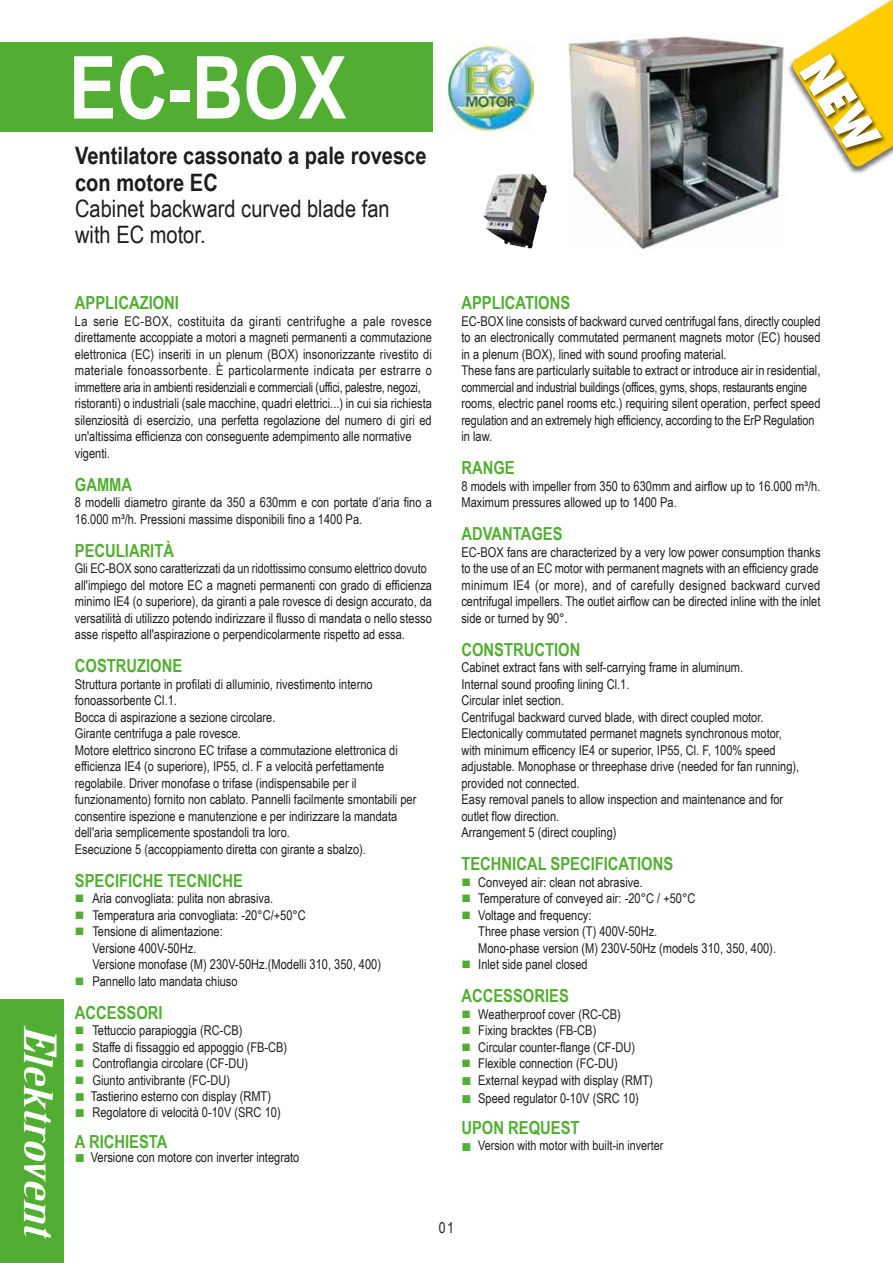
<style>
.page{position:relative;width:893px;height:1263px;background:#fff}
.page>*{position:absolute;margin:0;border:0;box-sizing:border-box;transform-origin:0 0}
.t1{font:700 87px "Arial Narrow";color:#fff}
.t2{font:700 24px/26.2px "Arial Narrow";color:#1d1d1b}
.t3{font:24px/26.2px "Arial Narrow";color:#1d1d1b}
.t4{font:700 18px "Arial Narrow";color:#52ae32}
.t5{font:15px "Arial Narrow";color:#1d1d1b}
.t6{font:13.5px/16.5px "Arial Narrow";color:#1d1d1b}
.t7{font:13.2px "Arial Narrow";color:#1d1d1b}
.s1{color:#52ae32}
</style>
<div class="page">
<img style="left:483px;top:174px;width:64px;height:74px">
<div style="left:0;top:43px;width:432px;height:89px;background:#52ae32"></div>
<div style="left:0;top:999px;width:64px;height:264px;background:#52ae32"></div>
<svg style="left:24px;top:1025px;width:32px;height:214px"></svg>
<img style="left:446px;top:44px;width:87px;height:87px">
<img style="left:788px;top:62px;width:84px;height:109px">
<img style="left:568px;top:34px;width:217px;height:215px">
<svg style="left:791px;top:0;width:102px;height:167px"></svg>
<h1 class="t1" style="left:69px;top:22px;width:279px">EC-BOX</h1>
<h2 class="t2" style="left:75px;top:142px;width:353px">Ventilatore cassonato a pale rovesce con motore EC</h2>
<h2 class="t3" style="left:75px;top:194px;width:316px">Cabinet backward curved blade fan with EC motor.</h2>
<h3 class="t4" style="left:75px;top:289px;width:106px">APPLICAZIONI</h3>
<p class="t6" style="left:75px;top:312px;width:359px">La serie EC-BOX, costituita da giranti centrifughe a pale rovesce direttamente accoppiate a motori a magneti permanenti a commutazione elettronica (EC) inseriti in un plenum (BOX) insonorizzante rivestito di materiale fonoassorbente. È particolarmente indicata per estrarre o immettere aria in ambienti residenziali e commerciali (uffici, palestre, negozi, ristoranti) o industriali (sale macchine, quadri elettrici...) in cui sia richiesta silenziosità di esercizio, una perfetta regolazione del numero di giri ed un'altissima efficienza con conseguente adempimento alle normative vigenti.</p>
<h3 class="t4" style="left:75px;top:471px;width:59px">GAMMA</h3>
<p class="t6" style="left:75px;top:494px;width:359px">8 modelli diametro girante da 350 a 630mm e con portate d’aria fino a<br>16.000 m³/h. Pressioni massime disponibili fino a 1400 Pa.</p>
<h3 class="t4" style="left:75px;top:537px;width:101px">PECULIARITÀ</h3>
<p class="t6" style="left:75px;top:560px;width:359px">Gli EC-BOX sono caratterizzati da un ridottissimo consumo elettrico dovuto all'impiego del motore EC a magneti permanenti con grado di efficienza minimo IE4 (o superiore), da giranti a pale rovesce di design accurato, da versatilità di utilizzo potendo indirizzare il flusso di mandata o nello stesso asse rispetto all'aspirazione o perpendicolarmente rispetto ad essa.</p>
<h3 class="t4" style="left:75px;top:652px;width:109px">COSTRUZIONE</h3>
<p class="t6" style="left:75px;top:675px;width:343px">Struttura portante in profilati di alluminio, rivestimento interno fonoassorbente Cl.1.<br>Bocca di aspirazione a sezione circolare.<br>Girante centrifuga a pale rovesce.<br>Motore elettrico sincrono EC trifase a commutazione elettronica di efficienza IE4 (o superiore), IP55, cl. F a velocità perfettamente regolabile. Driver monofase o trifase (indispensabile per il funzionamento) fornito non cablato. Pannelli facilmente smontabili per consentire ispezione e manutenzione e per indirizzare la mandata dell'aria semplicemente spostandoli tra loro.<br>Esecuzione 5 (accoppiamento diretta con girante a sbalzo).</p>
<h3 class="t4" style="left:75px;top:867px;width:170px">SPECIFICHE TECNICHE</h3>
<p class="t6" style="left:75px;top:890px;width:200px"><span class="s1">■</span> Aria convogliata: pulita non abrasiva.</p>
<p class="t6" style="left:75px;top:906px;width:233px"><span class="s1">■</span> Temperatura aria convogliata: -20°C/+50°C</p>
<p class="t6" style="left:92px;top:923px;width:290px;text-indent:-18px"><span class="s1">■</span> Tensione di alimentazione:<br>Versione 400V-50Hz.<br>Versione monofase (M) 230V-50Hz.(Modelli 310, 350, 400)</p>
<p class="t6" style="left:75px;top:972px;width:164px"><span class="s1">■</span> Pannello lato mandata chiuso</p>
<h3 class="t4" style="left:75px;top:999px;width:89px">ACCESSORI</h3>
<p class="t6" style="left:75px;top:1022px;width:169px"><span class="s1">■</span> Tettuccio parapioggia (RC-CB)</p>
<p class="t6" style="left:75px;top:1038px;width:214px"><span class="s1">■</span> Staffe di fissaggio ed appoggio (FB-CB)</p>
<p class="t6" style="left:75px;top:1055px;width:175px"><span class="s1">■</span> Controflangia circolare (CF-DU)</p>
<p class="t6" style="left:75px;top:1071px;width:157px"><span class="s1">■</span> Giunto antivibrante (FC-DU)</p>
<p class="t6" style="left:75px;top:1087px;width:198px"><span class="s1">■</span> Tastierino esterno con display (RMT)</p>
<p class="t6" style="left:75px;top:1103px;width:207px"><span class="s1">■</span> Regolatore di velocità 0-10V (SRC 10)</p>
<h3 class="t4" style="left:75px;top:1127px;width:94px">A RICHIESTA</h3>
<p class="t6" style="left:75px;top:1148px;width:226px"><span class="s1">■</span> Versione con motore con inverter integrato</p>
<h3 class="t4" style="left:461px;top:289px;width:110px">APPLICATIONS</h3>
<p class="t6" style="left:461px;top:312px;width:361px">EC-BOX line consists of backward curved centrifugal fans, directly coupled to an electronically commutated permanent magnets motor (EC) housed in a plenum (BOX), lined with sound proofing material.<br>These fans are particularly suitable to extract or introduce air in residential, commercial and industrial buildings (offices, gyms, shops, restaurants engine rooms, electric panel rooms etc.) requiring silent operation, perfect speed regulation and an extremely high efficiency, according to the ErP Regulation in law.</p>
<h3 class="t4" style="left:461px;top:454px;width:55px">RANGE</h3>
<p class="t6" style="left:461px;top:477px;width:360px">8 models with impeller from 350 to 630mm and airflow up to 16.000 m³/h.<br>Maximum pressures allowed up to 1400 Pa.</p>
<h3 class="t4" style="left:461px;top:520px;width:103px">ADVANTAGES</h3>
<p class="t6" style="left:461px;top:543px;width:361px">EC-BOX fans are characterized by a very low power consumption thanks to the use of an EC motor with permanent magnets with an efficiency grade minimum IE4 (or more), and of carefully designed backward curved centrifugal impellers. The outlet airflow can be directed inline with the inlet side or turned by 90°.</p>
<h3 class="t4" style="left:461px;top:636px;width:120px">CONSTRUCTION</h3>
<p class="t6" style="left:461px;top:659px;width:339px">Cabinet extract fans with self-carrying frame in aluminum.<br>Internal sound proofing lining Cl.1.<br>Circular inlet section.<br>Centrifugal backward curved blade, with direct coupled motor.<br>Electonically commutated permanet magnets synchronous motor, with minimum efficency IE4 or superior, IP55, Cl. F, 100% speed adjustable. Monophase or threephase drive (needed for fan running), provided not connected.<br>Easy removal panels to allow inspection and maintenance and for outlet flow direction.<br>Arrangement 5 (direct coupling)</p>
<h3 class="t4" style="left:461px;top:850px;width:213px">TECHNICAL SPECIFICATIONS</h3>
<p class="t6" style="left:461px;top:873px;width:183px"><span class="s1">■</span> Conveyed air: clean not abrasive.</p>
<p class="t6" style="left:461px;top:890px;width:236px"><span class="s1">■</span> Temperature of conveyed air: -20°C / +50°C</p>
<p class="t6" style="left:478px;top:906px;width:299px;text-indent:-17px"><span class="s1">■</span> Voltage and frequency:<br>Three phase version (T) 400V-50Hz.<br>Mono-phase version (M) 230V-50Hz (models 310, 350, 400).</p>
<p class="t6" style="left:461px;top:956px;width:128px"><span class="s1">■</span> Inlet side panel closed</p>
<h3 class="t4" style="left:461px;top:982px;width:109px">ACCESSORIES</h3>
<p class="t6" style="left:461px;top:1005px;width:161px"><span class="s1">■</span> Weatherproof cover (RC-CB)</p>
<p class="t6" style="left:461px;top:1022px;width:136px"><span class="s1">■</span> Fixing bracktes (FB-CB)</p>
<p class="t6" style="left:461px;top:1038px;width:175px"><span class="s1">■</span> Circular counter-flange (CF-DU)</p>
<p class="t6" style="left:461px;top:1055px;width:158px"><span class="s1">■</span> Flexible connection (FC-DU)</p>
<p class="t6" style="left:461px;top:1071px;width:193px"><span class="s1">■</span> External keypad with display (RMT)</p>
<p class="t6" style="left:461px;top:1089px;width:179px"><span class="s1">■</span> Speed regulator 0-10V (SRC 10)</p>
<h3 class="t4" style="left:461px;top:1114px;width:120px">UPON REQUEST</h3>
<p class="t7" style="left:461px;top:1136px;width:204px"><span class="s1">■</span> Version with motor with built-in inverter</p>
<p class="t5" style="left:439px;top:1217px;width:17px">01</p>
</div>
